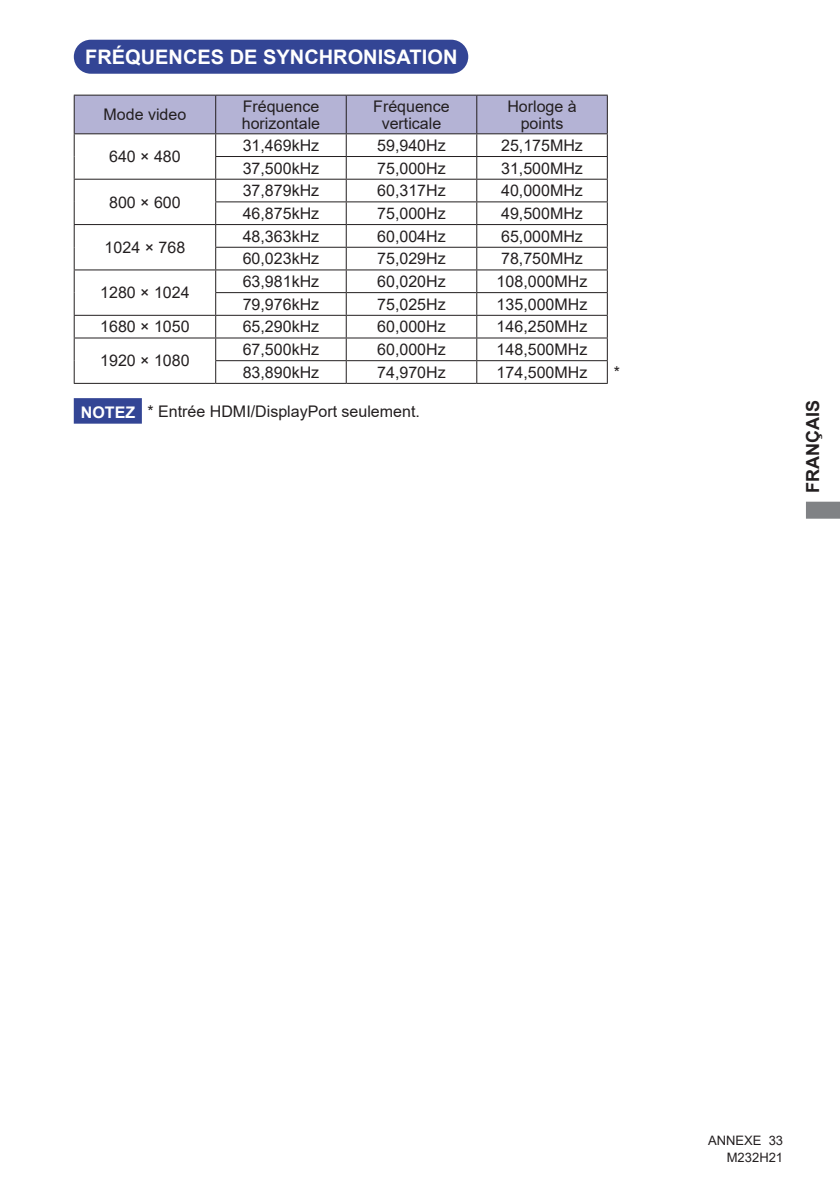
<style>
.page{position:relative;width:840px;height:1191px;background:#fff}
.page>*{position:absolute;margin:0;border:0;box-sizing:border-box;transform-origin:0 0}
.t1{font:700 20px "Arial";color:#fff}
.t2{font:700 18px "Arial";color:#231f20}
.t3{font:16px/17px "Arial";color:#231f20;text-align:center}
.t4{font:13px "Arial";color:#231f20}
.s1{font-weight:700;color:#fff}
</style>
<div class="page">
<svg style="left:806px;top:502px;width:33px;height:16px"></svg>
<div style="left:75px;top:41px;width:392px;height:32px;background:#334595;border-radius:16px"></div>
<div style="left:74px;top:40px;width:394px;height:34px;border:2px solid #334595;border-radius:16px"></div>
<hr style="left:74px;top:383px;width:141px;height:1px;background:#231f20">
<hr style="left:215px;top:383px;width:131px;height:1px;background:#231f20">
<hr style="left:346px;top:383px;width:130px;height:1px;background:#231f20">
<hr style="left:476px;top:383px;width:131px;height:1px;background:#231f20">
<svg style="left:74px;top:95px;width:533px;height:288px"></svg>
<div style="left:74px;top:398px;width:68px;height:26px;background:#334595;border:2px solid #334595"></div>
<p class="t1" style="left:85px;top:43px;width:373px">FRÉQUENCES DE SYNCHRONISATION</p>
<p class="t3" style="left:103px;top:106px;width:84px">Mode video</p>
<p class="t3" style="left:242px;top:97px;width:80px;text-align:left">Fréquence horizontale</p>
<p class="t3" style="left:373px;top:97px;width:78px">Fréquence verticale</p>
<p class="t3" style="left:507px;top:97px;width:71px">Horloge à points</p>
<p class="t3" style="left:109px;top:148px;width:73px">640 × 480</p>
<p class="t3" style="left:242px;top:137px;width:78px">31,469kHz</p>
<p class="t3" style="left:377px;top:137px;width:70px">59,940Hz</p>
<p class="t3" style="left:501px;top:137px;width:83px">25,175MHz</p>
<p class="t3" style="left:242px;top:159px;width:78px">37,500kHz</p>
<p class="t3" style="left:377px;top:159px;width:70px">75,000Hz</p>
<p class="t3" style="left:501px;top:159px;width:83px">31,500MHz</p>
<p class="t3" style="left:109px;top:193px;width:73px">800 × 600</p>
<p class="t3" style="left:105px;top:239px;width:82px">1024 × 768</p>
<p class="t3" style="left:100px;top:284px;width:91px">1280 × 1024</p>
<p class="t3" style="left:242px;top:182px;width:78px">37,879kHz</p>
<p class="t3" style="left:377px;top:182px;width:70px">60,317Hz</p>
<p class="t3" style="left:501px;top:182px;width:83px">40,000MHz</p>
<p class="t3" style="left:242px;top:205px;width:78px">46,875kHz</p>
<p class="t3" style="left:377px;top:205px;width:70px">75,000Hz</p>
<p class="t3" style="left:501px;top:205px;width:83px">49,500MHz</p>
<p class="t3" style="left:242px;top:227px;width:78px">48,363kHz</p>
<p class="t3" style="left:377px;top:227px;width:70px">60,004Hz</p>
<p class="t3" style="left:501px;top:227px;width:83px">65,000MHz</p>
<p class="t3" style="left:242px;top:250px;width:78px">60,023kHz</p>
<p class="t3" style="left:377px;top:250px;width:70px">75,029Hz</p>
<p class="t3" style="left:501px;top:250px;width:83px">78,750MHz</p>
<p class="t3" style="left:242px;top:273px;width:78px">63,981kHz</p>
<p class="t3" style="left:377px;top:273px;width:70px">60,020Hz</p>
<p class="t3" style="left:496px;top:273px;width:92px">108,000MHz</p>
<p class="t3" style="left:242px;top:295px;width:78px">79,976kHz</p>
<p class="t3" style="left:377px;top:295px;width:70px">75,025Hz</p>
<p class="t3" style="left:496px;top:295px;width:92px">135,000MHz</p>
<p class="t3" style="left:100px;top:318px;width:91px">1680 × 1050</p>
<p class="t3" style="left:242px;top:318px;width:78px">65,290kHz</p>
<p class="t3" style="left:377px;top:318px;width:70px">60,000Hz</p>
<p class="t3" style="left:496px;top:318px;width:92px">146,250MHz</p>
<p class="t3" style="left:100px;top:352px;width:91px">1920 × 1080</p>
<p class="t3" style="left:242px;top:341px;width:78px">67,500kHz</p>
<p class="t3" style="left:377px;top:341px;width:70px">60,000Hz</p>
<p class="t3" style="left:496px;top:341px;width:92px">148,500MHz</p>
<p class="t3" style="left:242px;top:363px;width:78px">83,890kHz</p>
<p class="t3" style="left:377px;top:363px;width:70px">74,970Hz</p>
<p class="t3" style="left:496px;top:363px;width:92px">174,500MHz</p>
<p class="t3" style="left:613px;top:363px;width:8px">*</p>
<p class="t3" style="left:81px;top:402px;width:340px"><span class="s1">NOTEZ</span> * Entrée HDMI/DisplayPort seulement.</p>
<p class="t2" style="left:799px;top:493px;width:94px;rotate:-90deg">FRANÇAIS</p>
<p class="t4" style="left:707px;top:1131px;width:77px">ANNEXE 33</p>
<p class="t4" style="left:726px;top:1148px;width:58px">M232H21</p>
</div>
